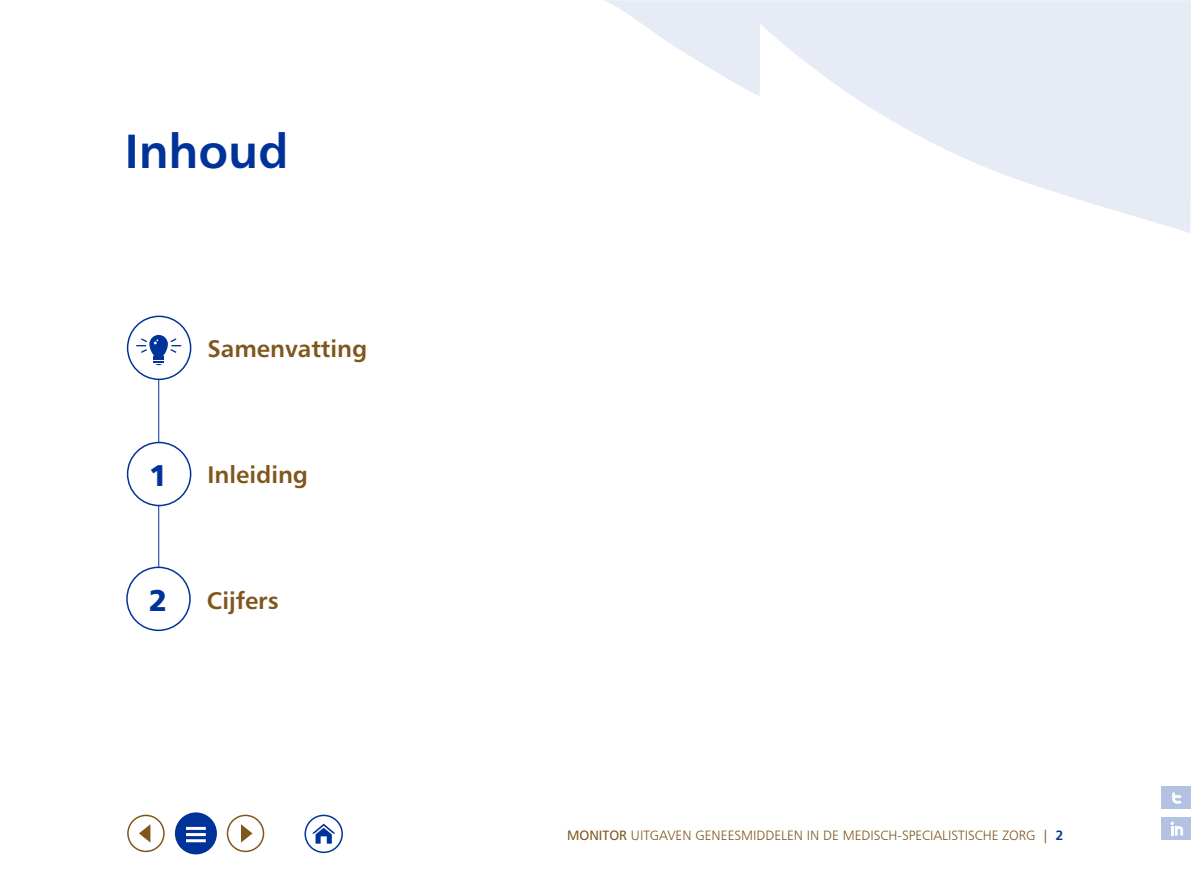
<style>
.page{position:relative;width:1191px;height:893px;background:#fff}
.page>*{position:absolute;margin:0;border:0;box-sizing:border-box;transform-origin:0 0}
.t1{font:48px "Humanist 777 BT Bold B";color:#039}
.t2{font:30px "Humanist 777 BT Black B";color:#039}
.t3{font:24px "Humanist 777 BT Bold B";color:#7f561b}
.t4{font:13.5px "Humanist 777 BT Light B";color:#7f561b}
.s1{font-family:"Humanist 777 BT Roman B"}
.s2{font-family:"Humanist 777 BT Bold B";color:#039}
</style>
<div class="page">
<svg style="left:604px;top:0;width:587px;height:233px;fill:#e6ebf5"></svg>
<div style="left:175px;top:812px;width:42px;height:42px;background:#039;border-radius:50%"></div>
<hr style="left:186px;top:827px;width:20px;height:3px;background:#fff">
<hr style="left:186px;top:833px;width:20px;height:3px;background:#fff">
<hr style="left:186px;top:839px;width:20px;height:3px;background:#fff">
<div style="left:304px;top:815px;width:39px;height:38px;border:2px solid #039;border-radius:50%"></div>
<svg style="left:312px;top:824px;width:23px;height:20px"></svg>
<div style="left:1161px;top:787px;width:30px;height:22px;background:#b3c2e0"></div>
<svg style="left:1172px;top:792px;width:9px;height:12px"></svg>
<div style="left:1161px;top:818px;width:30px;height:22px;background:#b3c2e0"></div>
<svg style="left:1170px;top:822px;width:13px;height:13px"></svg>
<div style="left:127px;top:815px;width:38px;height:37px;border:2px solid #7f561b;border-radius:50%"></div>
<svg style="left:139px;top:824px;width:11px;height:18px"></svg>
<div style="left:227px;top:815px;width:37px;height:37px;border:2px solid #7f561b;border-radius:50%"></div>
<svg style="left:241px;top:824px;width:11px;height:19px"></svg>
<hr style="left:158px;top:360px;width:1px;height:253px;background:#039">
<div style="left:128px;top:442px;width:63px;height:63px;background:#fff;border-radius:50%"></div>
<div style="left:127px;top:442px;width:64px;height:64px;border:2px solid #039;border-radius:50%"></div>
<div style="left:127px;top:567px;width:63px;height:63px;background:#fff;border-radius:50%"></div>
<div style="left:126px;top:567px;width:65px;height:64px;border:2px solid #039;border-radius:50%"></div>
<div style="left:128px;top:316px;width:63px;height:63px;background:#fff;border-radius:50%"></div>
<div style="left:127px;top:316px;width:64px;height:64px;border:2px solid #039;border-radius:50%"></div>
<svg style="left:136px;top:335px;width:46px;height:30px"></svg>
<h1 class="t1" style="left:125px;top:121px;width:165px">Inhoud</h1>
<h3 class="t3" style="left:207px;top:333px;width:161px">Samenvatting</h3>
<h2 class="t2" style="left:149px;top:456px;width:20px">1</h2>
<h3 class="t3" style="left:207px;top:459px;width:102px">Inleiding</h3>
<h2 class="t2" style="left:148px;top:581px;width:20px">2</h2>
<h3 class="t3" style="left:207px;top:585px;width:73px">Cijfers</h3>
<p class="t4" style="left:567px;top:827px;width:498px"><span class="s1">MONITOR</span> UITGAVEN GENEESMIDDELEN IN DE MEDISCH-SPECIALISTISCHE ZORG <span class="s1">|</span> <span class="s2">2</span></p>
</div>
